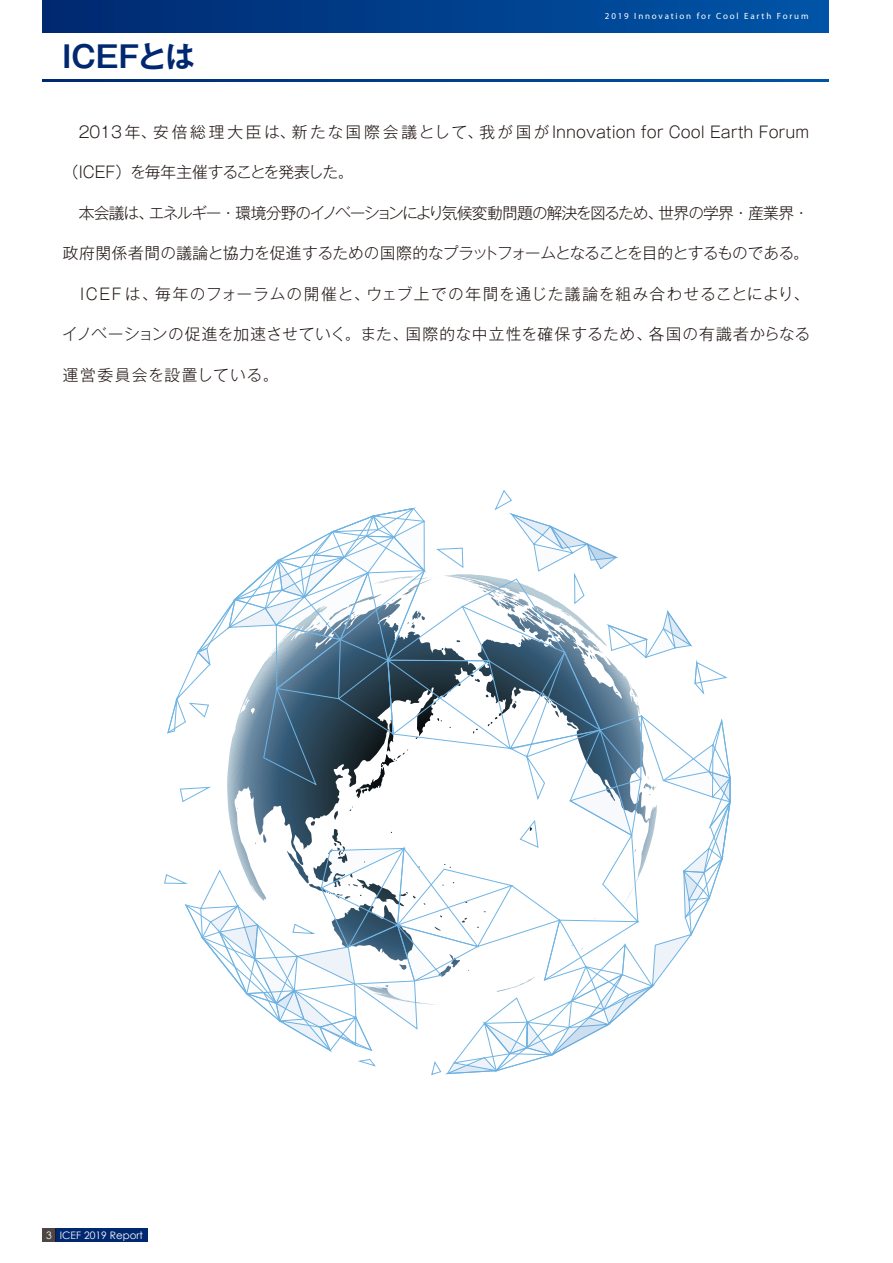
<style>
.page{position:relative;width:893px;height:1263px;background:#fff}
.page>*{position:absolute;margin:0;border:0;box-sizing:border-box;transform-origin:0 0}
.t1{font:700 30px "Gothic MB101 Pr 6 De";color:#002870}
.t2{font:300 15.75px "Gothic MB101 Pr 6 N";color:#221815}
.t3{font:300 15.75px "Gothic MB101 Pr 6 N";letter-spacing:-.065em;color:#221815}
.t4{font:300 15.75px "Gothic MB101 Pr 6 N";letter-spacing:-.02em;color:#221815}
.t5{font:300 15.75px "Gothic MB101 Pr 6 N";letter-spacing:.065em;color:#221815}
.t6{font:300 15.75px "Gothic MB101 Pr 6 N";letter-spacing:.03em;color:#221815}
.t7{font:300 15.75px "Gothic MB101 Pr 6 N";letter-spacing:-.03em;color:#221815}
.t8{font:300 15.75px "Gothic MB101 Pr 6 N";letter-spacing:.075em;color:#221815}
.t9{font:10.35px "Century Gothic";color:#fff}
.t10{font:9px "Myriad Pro";letter-spacing:.2em;color:#fff}
</style>
<div class="page">
<svg style="left:164px;top:490px;width:567px;height:585px"></svg>
<svg style="left:42px;top:79px;width:787px;height:2px;background:#003e8b"></svg>
<div style="left:42px;top:0;width:787px;height:33px;background:linear-gradient(to right,#002970,#0055a7)"></div>
<div style="left:56px;top:1228px;width:92px;height:14px;background:#002870"></div>
<div style="left:42px;top:1228px;width:14px;height:14px;background:#4e4643"></div>
<p class="t1" style="left:62px;top:31px;width:135px">ICEFとは</p>
<p class="t10" style="left:605px;top:10px;width:205px">2019 Innovation for Cool Earth Forum</p>
<p class="t2" style="left:63px;top:119px;width:748px">　2013 年、安倍総理大臣は、新たな国際会議として、我が国が Innovation for Cool Earth Forum</p>
<p class="t7" style="left:63px;top:159px;width:292px">（ICEF）を毎年主催することを発表した。</p>
<p class="t3" style="left:79px;top:200px;width:732px">本会議は、エネルギー・環境分野のイノベーションにより気候変動問題の解決を図るため、世界の学界・産業界・</p>
<p class="t4" style="left:63px;top:240px;width:748px">政府関係者間の議論と協力を促進するための国際的なプラットフォームとなることを目的とするものである。</p>
<p class="t5" style="left:63px;top:281px;width:748px">　ICEF は、毎年のフォーラムの開催と、ウェブ上での年間を通じた議論を組み合わせることにより、</p>
<p class="t6" style="left:63px;top:321px;width:749px">イノベーションの促進を加速させていく。また、国際的な中立性を確保するため、各国の有識者からなる</p>
<p class="t8" style="left:63px;top:362px;width:217px">運営委員会を設置している。</p>
<p class="t9" style="left:46px;top:1229px;width:98px">3 ICEF 2019 Report</p>
</div>
